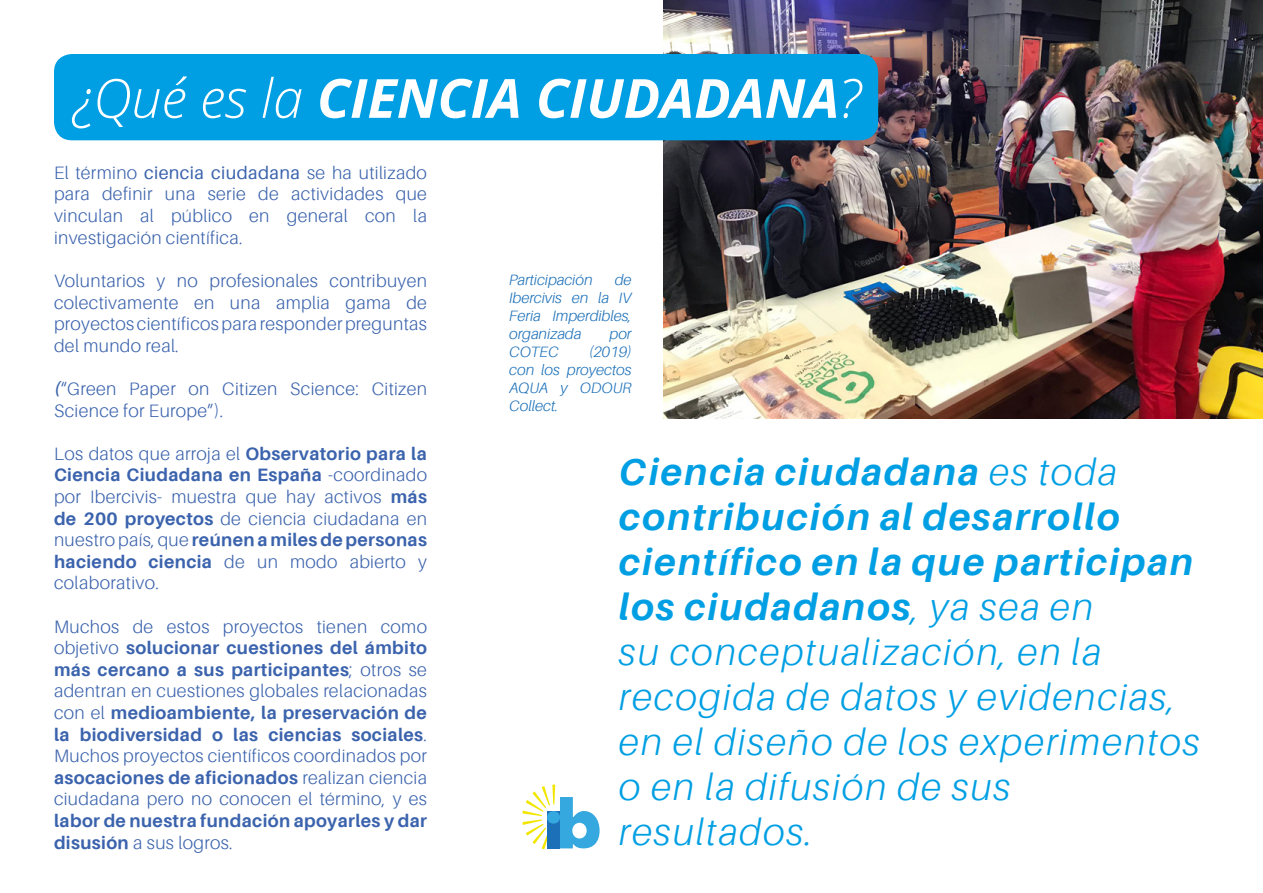
<style>
.page{position:relative;width:1263px;height:893px;background:#fff}
.page>*{position:absolute;margin:0;border:0;box-sizing:border-box;transform-origin:0 0}
.t1{font:italic 700 54px "Open Sans";color:#fff}
.t2{font:italic 300 37.5px/45px "Aileron";letter-spacing:.05em;color:#009fe3}
.t3{font:300 18px/21.6px "Aileron";letter-spacing:.02em;color:#3b63ad;text-align:justify}
.t4{font:700 18px/21.6px "Aileron";letter-spacing:.02em;color:#3b63ad}
.t5{font:italic 300 15px/18px "Aileron";color:#1c70b8;text-align:justify}
.s1{font-weight:300}
.s2{font-weight:400}
.s3{font-weight:700;font-style:italic}
.s4{font-weight:700}
</style>
<div class="page">
<img style="left:663px;top:0;width:600px;height:419px">
<div style="left:54px;top:54px;width:824px;height:86px;background:#009fe3;border-radius:18px"></div>
<svg style="left:522px;top:784px;width:78px;height:65px"></svg>
<div style="left:547px;top:811px;width:13px;height:13px;background:#36a8e0;border-radius:50%"></div>
<h1 class="t1" style="left:72px;top:60px;width:790px"><span class="s1">¿Qué es la</span> CIENCIA CIUDADANA<span class="s1">?</span></h1>
<p class="t3" style="left:54px;top:162px;width:374px">El término <span class="s2">ciencia ciudadana</span> se ha utilizado para definir una serie de actividades que vinculan al público en general con la investigación científica.</p>
<p class="t3" style="left:54px;top:270px;width:374px">Voluntarios y no profesionales contribuyen colectivamente en una amplia gama de proyectos científicos para responder preguntas del mundo real.</p>
<p class="t3" style="left:54px;top:378px;width:374px"><span class="s3">(</span>“Green Paper on Citizen Science: Citizen<br>Science for Europe”).</p>
<p class="t3" style="left:54px;top:443px;width:374px">Los datos que arroja el <span class="s4">Observatorio para la Ciencia Ciudadana en España</span> -coordinado por Ibercivis- muestra que hay activos <span class="s4">más de 200 proyectos</span> de ciencia ciudadana en nuestro país, que <span class="s4">reúnen a miles de personas haciendo ciencia</span> de un modo abierto y colaborativo.</p>
<p class="t3" style="left:54px;top:616px;width:374px">Muchos de estos proyectos tienen como objetivo <span class="s4">solucionar cuestiones del ámbito más cercano a sus participantes</span>; otros se adentran en cuestiones globales relacionadas con el <span class="s4">medioambiente, la preservación de la biodiversidad o las ciencias sociales</span>.<br>Muchos proyectos científicos coordinados por <span class="s4">asocaciones de aficionados</span> realizan ciencia ciudadana pero no conocen el término, y es</p>
<p class="t4" style="left:54px;top:810px;width:374px">labor de nuestra fundación apoyarles y dar disusión <span class="s1">a sus logros.</span></p>
<p class="t5" style="left:509px;top:271px;width:124px;text-indent:105px">de Ibercivis en la IV Feria Imperdibles, organizada</p>
<p class="t5" style="left:509px;top:271px;width:85px">Participación</p>
<p class="t5" style="left:609px;top:325px;width:23px">por</p>
<p class="t5" style="left:509px;top:343px;width:124px;text-indent:80px">(2019) con los proyectos AQUA y ODOUR Collect.</p>
<p class="t5" style="left:509px;top:343px;width:51px">COTEC</p>
<p class="t2" style="left:619px;top:450px;width:582px"><span class="s4">Ciencia ciudadana</span> es toda <span class="s4">contribución al desarrollo científico en la que participan los ciudadanos</span>, ya sea en<br>su conceptualización, en la recogida de datos y evidencias, en el diseño de los experimentos o en la difusión de sus resultados.</p>
</div>
